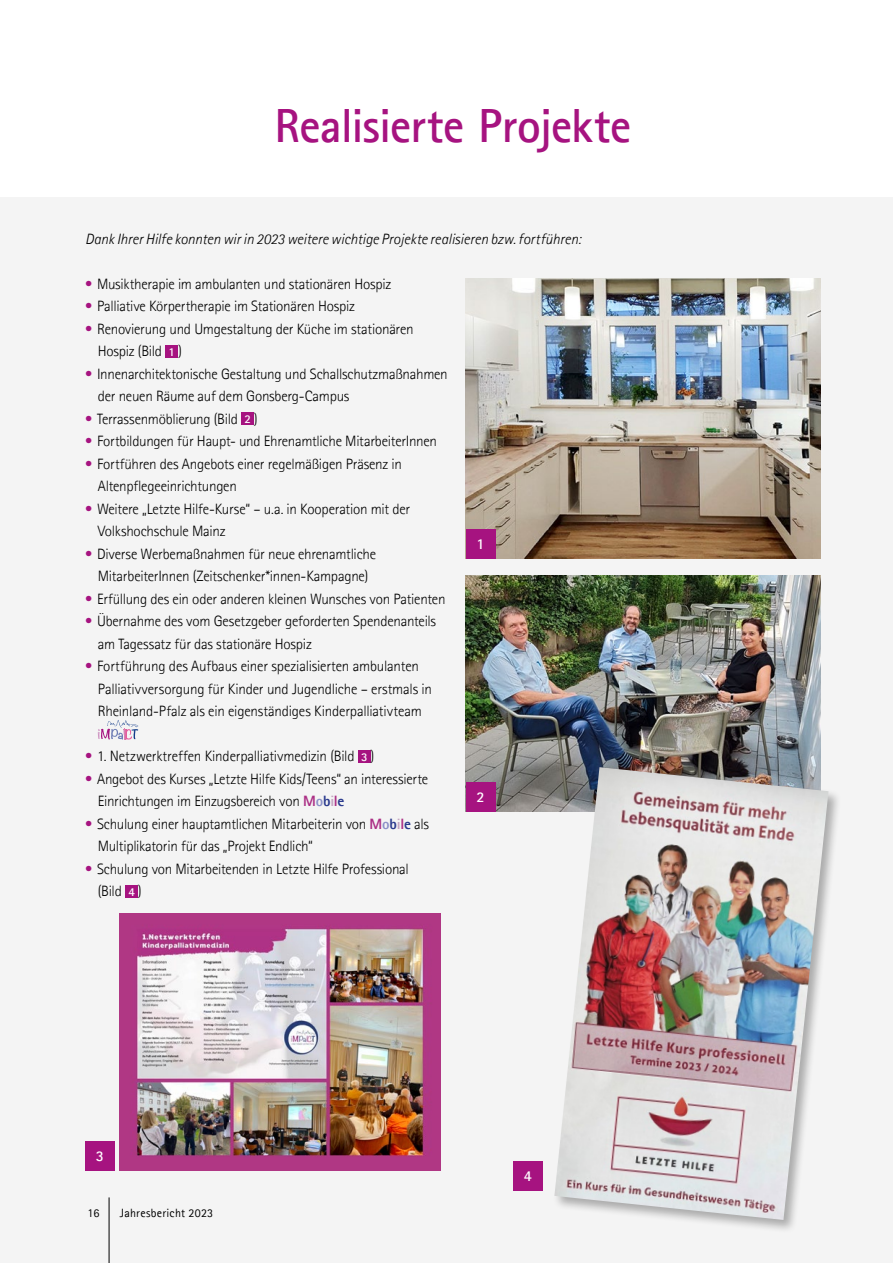
<style>
.page{position:relative;width:893px;height:1263px;background:#fff}
.page>*{position:absolute;margin:0;border:0;box-sizing:border-box;transform-origin:0 0}
.t1{font:700 48px "Agfa Rotis Sans Serif";letter-spacing:-.02em;color:#a61380}
.t2{font:300 15px/22.5px "Agfa Rotis Sans Serif";letter-spacing:-.015em;color:#000}
.t3{font:italic 300 15px "Agfa Rotis Sans Serif";letter-spacing:-.005em;color:#000}
.t4{font:700 15px "Agfa Rotis Sans Serif";color:#fff}
.t5{font:12px "Agfa Rotis Sans Serif";letter-spacing:.02em;color:#000}
.s1{color:#a61380}
.s2{font-weight:700;font-size:12px;color:#fff}
.s3{font-weight:800;color:#ab2f85}
.s4{font-weight:800;color:#8c91c8}
.s5{font-weight:800;color:#2a3a8d}
.s6{font-weight:800;color:#c3a3c0}
</style>
<div class="page">
<div style="left:0;top:198px;width:893px;height:1065px;background:#f4f4f4"></div>
<hr style="left:109px;top:1197px;width:1px;height:66px;background:#000">
<div style="left:165px;top:345px;width:13px;height:13px;background:#a61380"></div>
<div style="left:241px;top:413px;width:13px;height:12px;background:#a61380"></div>
<svg style="left:98px;top:720px;width:41px;height:20px"></svg>
<div style="left:358px;top:750px;width:13px;height:13px;background:#a61380"></div>
<div style="left:125px;top:885px;width:13px;height:13px;background:#a61380"></div>
<img style="left:466px;top:575px;width:355px;height:237px">
<div style="left:466px;top:782px;width:29px;height:30px;background:#a61380"></div>
<div style="left:513px;top:1161px;width:30px;height:30px;background:#a61380"></div>
<div style="left:553px;top:765px;width:289px;height:469px;background:#000;opacity:.3"></div>
<img style="left:554px;top:767px;width:274px;height:453px">
<img style="left:120px;top:914px;width:320px;height:256px">
<img style="left:466px;top:279px;width:355px;height:280px">
<div style="left:466px;top:529px;width:29px;height:30px;background:#a61380"></div>
<div style="left:85px;top:1141px;width:30px;height:29px;background:#a61380"></div>
<h1 class="t1" style="left:275px;top:95px;width:358px">Realisierte Projekte</h1>
<p class="t3" style="left:85px;top:230px;width:497px">Dank Ihrer Hilfe konnten wir in 2023 weitere wichtige Projekte realisieren bzw. fortführen:</p>
<p class="t2" style="left:85px;top:272px;width:308px"><span class="s1">•</span> Musiktherapie im ambulanten und stationären Hospiz</p>
<p class="t2" style="left:85px;top:295px;width:271px"><span class="s1">•</span> Palliative Körpertherapie im Stationären Hospiz</p>
<p class="t2" style="left:98px;top:317px;width:317px;text-indent:-13px"><span class="s1">•</span> Renovierung und Umgestaltung der Küche im stationären<br>Hospiz (Bild <span class="s2">1</span> )</p>
<p class="t2" style="left:98px;top:362px;width:351px;text-indent:-13px"><span class="s1">•</span> Innenarchitektonische Gestaltung und Schallschutzmaßnahmen der neuen Räume auf dem Gonsberg-Campus</p>
<p class="t2" style="left:85px;top:407px;width:174px"><span class="s1">•</span> Terrassenmöblierung (Bild <span class="s2">2</span> )</p>
<p class="t2" style="left:85px;top:430px;width:353px"><span class="s1">•</span> Fortbildungen für Haupt- und Ehrenamtliche MitarbeiterInnen</p>
<p class="t2" style="left:98px;top:452px;width:306px;text-indent:-13px"><span class="s1">•</span> Fortführen des Angebots einer regelmäßigen Präsenz in<br>Altenpflegeeinrichtungen</p>
<p class="t2" style="left:98px;top:497px;width:314px;text-indent:-13px"><span class="s1">•</span> Weitere „Letzte Hilfe-Kurse“ – u.a. in Kooperation mit der<br>Volkshochschule Mainz</p>
<p class="t2" style="left:85px;top:542px;width:293px;text-align:center"><span class="s1">•</span> Diverse Werbemaßnahmen für neue ehrenamtliche<br>MitarbeiterInnen (Zeitschenker*innen-Kampagne)</p>
<p class="t2" style="left:85px;top:587px;width:362px"><span class="s1">•</span> Erfüllung des ein oder anderen kleinen Wunsches von Patienten</p>
<p class="t2" style="left:98px;top:610px;width:340px;text-indent:-13px"><span class="s1">•</span> Übernahme des vom Gesetzgeber geforderten Spendenanteils am Tagessatz für das stationäre Hospiz</p>
<p class="t2" style="left:98px;top:655px;width:336px;text-indent:-13px"><span class="s1">•</span> Fortführung des Aufbaus einer spezialisierten ambulanten<br>Palliativversorgung für Kinder und Jugendliche – erstmals in<br>Rheinland-Pfalz als ein eigenständiges Kinderpalliativteam</p>
<p class="t2" style="left:85px;top:745px;width:291px"><span class="s1">•</span> 1. Netzwerktreffen Kinderpalliativmedizin (Bild <span class="s2">3</span> )</p>
<p class="t2" style="left:98px;top:767px;width:332px;text-indent:-13px"><span class="s1">•</span> Angebot des Kurses „Letzte Hilfe Kids/Teens“ an interessierte<br>Einrichtungen im Einzugsbereich von <span class="s3">M</span><span class="s4">o</span><span class="s5">b</span><span class="s6">i</span><span class="s3">l</span><span class="s5">e</span></p>
<p class="t2" style="left:98px;top:812px;width:333px;text-indent:-13px"><span class="s1">•</span> Schulung einer hauptamtlichen Mitarbeiterin von <span class="s3">M</span><span class="s4">o</span><span class="s5">b</span><span class="s6">i</span><span class="s3">l</span><span class="s5">e</span> als<br>Multiplikatorin für das „Projekt Endlich“</p>
<p class="t2" style="left:98px;top:857px;width:313px;text-indent:-13px"><span class="s1">•</span> Schulung von Mitarbeitenden in Letzte Hilfe Professional (Bild <span class="s2">4</span> )</p>
<p class="t4" style="left:476px;top:535px;width:10px">1</p>
<p class="t4" style="left:476px;top:787px;width:10px">2</p>
<p class="t4" style="left:96px;top:1146px;width:10px">3</p>
<p class="t5" style="left:87px;top:1206px;width:14px">16</p>
<p class="t5" style="left:120px;top:1206px;width:95px">Jahresbericht 2023</p>
<p class="t4" style="left:524px;top:1167px;width:10px">4</p>
</div>
